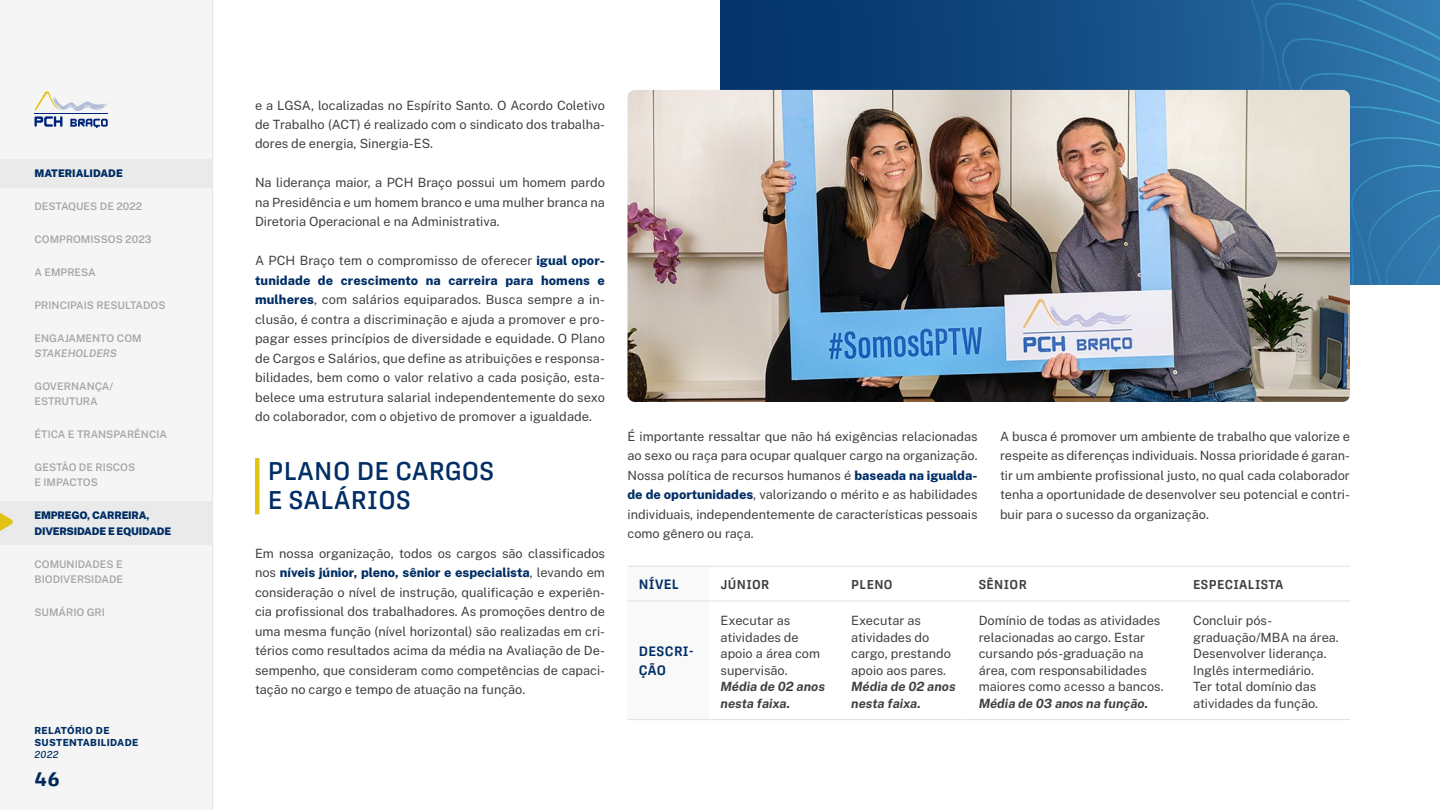
<style>
.page{position:relative;width:1440px;height:810px;background:#fff}
.page>*{position:absolute;margin:0;border:0;box-sizing:border-box;transform-origin:0 0}
.t1{font:500 25.5px/29.2px "Protipo";letter-spacing:.015em;color:#002e65}
.t2{font:700 19.5px "Protipo";color:#002959}
.t3{font:600 13.5px/19.5px "Protipo";letter-spacing:.03em;color:#002e65}
.t4{font:12.75px/19.5px "Public Sans";color:#404040;text-align:justify}
.t5{font:italic 700 12.75px/16.5px "Public Sans";color:#404040}
.t6{font:600 12.75px "Protipo";letter-spacing:.03em;color:#404040}
.t7{font:600 10.5px/15px "Public Sans";color:#a6a6a6}
.t8{font:900 10.5px/15px "Public Sans";letter-spacing:-.02em;color:#002e65}
.t9{font:900 10.5px "Public Sans";color:#002e65}
.t10{font:italic 600 10.5px "Public Sans";color:#a6a6a6}
.t11{font:800 9.75px/12px "Public Sans";letter-spacing:.03em;color:#002e65}
.t12{font:italic 500 9.75px "Public Sans";color:#002e65}
.s1{font-weight:800;color:#002e65}
</style>
<div class="page">
<div style="left:255px;top:458px;width:5px;height:56px;background:#e3c312"></div>
<svg style="left:628px;top:600px;width:81px;height:1px"></svg>
<hr style="left:628px;top:601px;width:81px;height:1px;background:#e0e0e0">
<hr style="left:709px;top:601px;width:131px;height:1px;background:#e0e0e0">
<hr style="left:840px;top:601px;width:128px;height:1px;background:#e0e0e0">
<hr style="left:968px;top:601px;width:214px;height:1px;background:#e0e0e0">
<hr style="left:1182px;top:601px;width:168px;height:1px;background:#e0e0e0">
<hr style="left:628px;top:719px;width:81px;height:1px;background:#e0e0e0">
<hr style="left:709px;top:719px;width:131px;height:1px;background:#e0e0e0">
<hr style="left:840px;top:719px;width:128px;height:1px;background:#e0e0e0">
<hr style="left:968px;top:719px;width:214px;height:1px;background:#e0e0e0">
<hr style="left:1182px;top:719px;width:168px;height:1px;background:#e0e0e0">
<hr style="left:709px;top:566px;width:131px;height:1px;background:#e0e0e0">
<hr style="left:840px;top:566px;width:128px;height:1px;background:#e0e0e0">
<hr style="left:968px;top:566px;width:214px;height:1px;background:#e0e0e0">
<hr style="left:1182px;top:566px;width:168px;height:1px;background:#e0e0e0">
<hr style="left:628px;top:566px;width:81px;height:1px;background:#e0e0e0">
<svg style="left:721px;top:0;width:359px;height:90px;background:#0a3e75"></svg>
<svg style="left:1080px;top:0;width:360px;height:90px;background:#19548a"></svg>
<svg style="left:1126px;top:3px;width:314px;height:87px;background:#23659b"></svg>
<svg style="left:1172px;top:38px;width:268px;height:52px;background:#266aa0"></svg>
<svg style="left:1218px;top:73px;width:222px;height:33px;background:#2b72a7"></svg>
<svg style="left:1350px;top:106px;width:90px;height:179px;background:#2f77ac"></svg>
<img style="left:628px;top:90px;width:722px;height:312px">
<div style="left:0;top:0;width:213px;height:810px;background:#f5f5f5"></div>
<hr style="left:212px;top:0;width:1px;height:810px;background:#e6e6e6">
<svg style="left:34px;top:91px;width:74px;height:37px"></svg>
<hr style="left:35px;top:114px;width:73px;height:1px;background:#00247d">
<div style="left:0;top:159px;width:212px;height:29px;background:#eaeaea"></div>
<div style="left:0;top:501px;width:212px;height:44px;background:#eaeaea"></div>
<svg style="left:0;top:513px;width:13px;height:18px"></svg>
<p class="t9" style="left:34px;top:167px;width:90px">MATERIALIDADE</p>
<p class="t7" style="left:34px;top:199px;width:109px">DESTAQUES DE 2022</p>
<p class="t7" style="left:34px;top:232px;width:119px">COMPROMISSOS 2023</p>
<p class="t7" style="left:34px;top:265px;width:63px">A EMPRESA</p>
<p class="t7" style="left:34px;top:298px;width:133px">PRINCIPAIS RESULTADOS</p>
<p class="t7" style="left:34px;top:331px;width:109px">ENGAJAMENTO COM</p>
<p class="t10" style="left:34px;top:347px;width:84px">STAKEHOLDERS</p>
<p class="t7" style="left:34px;top:379px;width:80px">GOVERNANÇA/<br>ESTRUTURA</p>
<p class="t7" style="left:34px;top:427px;width:134px">ÉTICA E TRANSPARÊNCIA</p>
<p class="t7" style="left:34px;top:460px;width:102px">GESTÃO DE RISCOS<br>E IMPACTOS</p>
<p class="t8" style="left:34px;top:508px;width:138px">EMPREGO, CARREIRA,<br>DIVERSIDADE E EQUIDADE</p>
<p class="t7" style="left:34px;top:556px;width:90px">COMUNIDADES E<br>BIODIVERSIDADE</p>
<p class="t7" style="left:34px;top:604px;width:72px">SUMÁRIO GRI</p>
<p class="t11" style="left:34px;top:724px;width:105px">RELATÓRIO DE<br>SUSTENTABILIDADE</p>
<p class="t12" style="left:34px;top:748px;width:25px">2022</p>
<h2 class="t2" style="left:34px;top:768px;width:27px">46</h2>
<p class="t4" style="left:255px;top:95px;width:352px">e a LGSA, localizadas no Espírito Santo. O Acordo Coletivo de Trabalho (ACT) é realizado com o sindicato dos trabalha&shy;dores de energia, Sinergia-ES.</p>
<p class="t4" style="left:255px;top:173px;width:352px">Na liderança maior, a PCH Braço possui um homem pardo na Presidência e um homem branco e uma mulher branca na Diretoria Operacional e na Administrativa.</p>
<p class="t4" style="left:255px;top:251px;width:352px">A PCH Braço tem o compromisso de oferecer <span class="s1">igual opor&shy;tunidade de crescimento na carreira para homens e mulheres</span>, com salários equiparados. Busca sempre a in&shy;clusão, é contra a discriminação e ajuda a promover e pro&shy;pagar esses princípios de diversidade e equidade. O Plano de Cargos e Salários, que define as atribuições e responsa&shy;bilidades, bem como o valor relativo a cada posição, esta&shy;belece uma estrutura salarial independentemente do sexo do colaborador, com o objetivo de promover a igualdade.</p>
<h1 class="t1" style="left:268px;top:456px;width:228px">PLANO DE CARGOS<br>E SALÁRIOS</h1>
<p class="t4" style="left:255px;top:543px;width:352px">Em nossa organização, todos os cargos são classificados nos <span class="s1">níveis júnior, pleno, sênior e especialista</span>, levando em consideração o nível de instrução, qualificação e experiên&shy;cia profissional dos trabalhadores. As promoções dentro de uma mesma função (nível horizontal) são realizadas em cri&shy;térios como resultados acima da média na Avaliação de De&shy;sempenho, que consideram como competências de capaci&shy;tação no cargo e tempo de atuação na função.</p>
<p class="t4" style="left:628px;top:426px;width:352px">É importante ressaltar que não há exigências relacionadas ao sexo ou raça para ocupar qualquer cargo na organização.<br>Nossa política de recursos humanos é <span class="s1">baseada na igualda&shy;de de oportunidades</span>, valorizando o mérito e as habilidades individuais, independentemente de características pessoais como gênero ou raça.</p>
<p class="t4" style="left:1000px;top:426px;width:352px">A busca é promover um ambiente de trabalho que valorize e respeite as diferenças individuais. Nossa prioridade é garan&shy;tir um ambiente profissional justo, no qual cada colaborador tenha a oportunidade de desenvolver seu potencial e contri&shy;buir para o sucesso da organização.</p>
<p class="t3" style="left:639px;top:575px;width:42px">NÍVEL</p>
<p class="t6" style="left:721px;top:577px;width:50px">JÚNIOR</p>
<p class="t6" style="left:851px;top:577px;width:43px">PLENO</p>
<p class="t6" style="left:979px;top:577px;width:50px">SÊNIOR</p>
<p class="t6" style="left:1193px;top:577px;width:92px">ESPECIALISTA</p>
<p class="t3" style="left:639px;top:641px;width:57px">DESCRI-<br>ÇÃO</p>
<p class="t4" style="left:721px;top:612px;width:101px;line-height:16.5px;text-align:left">Executar as atividades de apoio a área com supervisão.</p>
<p class="t5" style="left:721px;top:678px;width:106px">Média de 02 anos nesta faixa.</p>
<p class="t4" style="left:851px;top:612px;width:101px;line-height:16.5px;text-align:left">Executar as atividades do cargo, prestando apoio aos pares.</p>
<p class="t5" style="left:851px;top:678px;width:106px">Média de 02 anos nesta faixa.</p>
<p class="t4" style="left:979px;top:612px;width:186px;line-height:16.5px;text-align:left">Domínio de todas as atividades relacionadas ao cargo. Estar cursando pós-graduação na área, com responsabilidades maiores como acesso a bancos.</p>
<p class="t5" style="left:979px;top:694px;width:171px">Média de 03 anos na função.</p>
<p class="t4" style="left:1193px;top:612px;width:147px;line-height:16.5px;text-align:left">Concluir pós&shy;graduação/MBA na área.<br>Desenvolver liderança.<br>Inglês intermediário.<br>Ter total domínio das atividades da função.</p>
</div>
